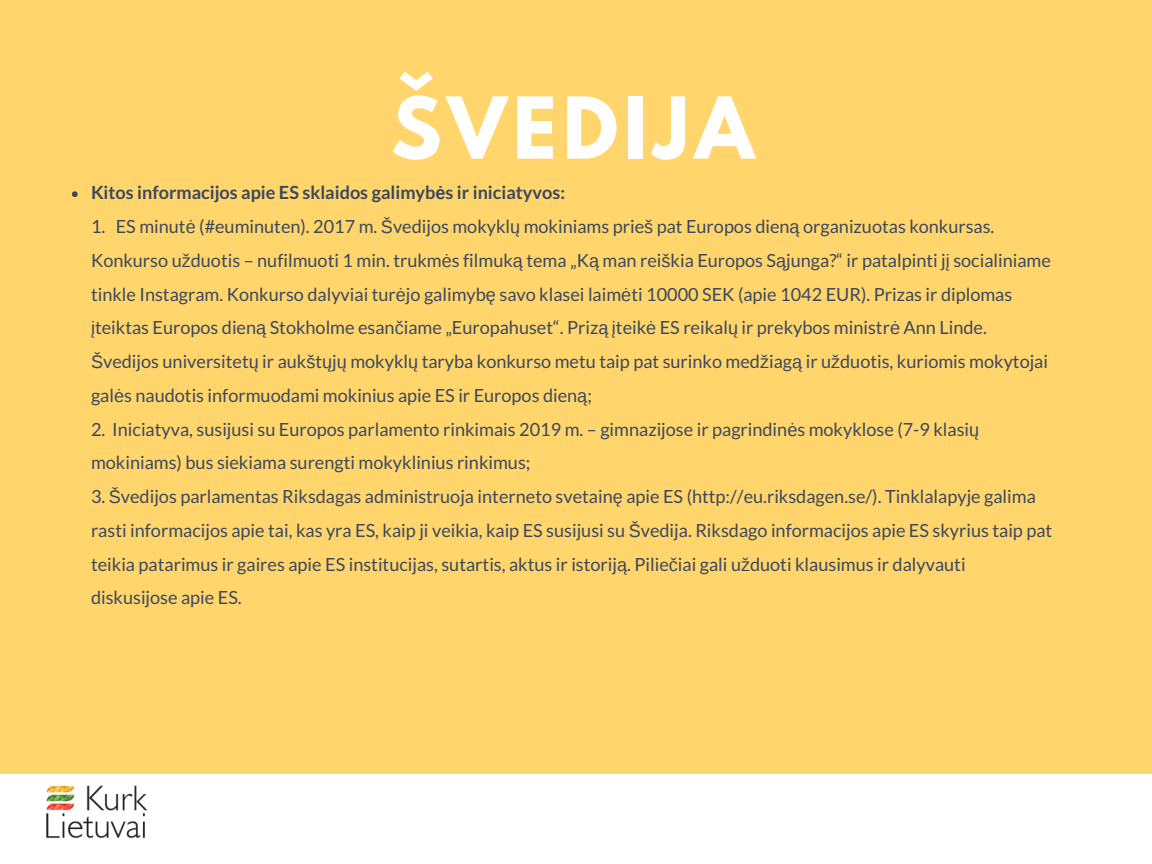
<style>
.page{position:relative;width:1152px;height:864px;background:#ffd56c}
.page>*{position:absolute;margin:0;border:0;box-sizing:border-box;transform-origin:0 0}
.t1{font:700 75.45px "League Spartan";letter-spacing:.08em;color:#fff}
.t2{font:18.15px/33.8px "Lato";color:#3b485e}
.t3{font:700 18.15px "Lato";color:#3b485e}
.s1{font-family:"Liberation Sans"}
</style>
<div class="page">
<div style="left:0;top:774px;width:1152px;height:90px;background:#fff"></div>
<img style="left:46px;top:785px;width:102px;height:53px">
<svg style="left:72px;top:191px;width:6px;height:6px"></svg>
<h1 class="t1" style="left:391px;top:91px;width:365px">ŠVEDIJA</h1>
<p class="t3" style="left:91px;top:181px;width:476px">Kitos informacijos apie ES sklaidos galimyb<span class="s1">ė</span>s ir iniciatyvos:</p>
<p class="t2" style="left:91px;top:209px;width:961px">1. ES minut<span class="s1">ė</span> (#euminuten). 2017 m. <span class="s1">Š</span>vedijos mokykl<span class="s1">ų</span> mokiniams prie<span class="s1">š</span> pat Europos dien<span class="s1">ą</span> organizuotas konkursas.<br>Konkurso u<span class="s1">ž</span>duotis – nufilmuoti 1 min. trukm<span class="s1">ė</span>s filmuk<span class="s1">ą</span> tema „K<span class="s1">ą</span> man rei<span class="s1">š</span>kia Europos S<span class="s1">ą</span>junga?“ ir patalpinti j<span class="s1">į</span> socialiniame tinkle Instagram. Konkurso dalyviai tur<span class="s1">ė</span>jo galimyb<span class="s1">ę</span> savo klasei laim<span class="s1">ė</span>ti 10000 SEK (apie 1042 EUR). Prizas ir diplomas <span class="s1">į</span>teiktas Europos dien<span class="s1">ą</span> Stokholme esan<span class="s1">č</span>iame „Europahuset“. Priz<span class="s1">ą į</span>teik<span class="s1">ė</span> ES reikal<span class="s1">ų</span> ir prekybos ministr<span class="s1">ė</span> Ann Linde.<br><span class="s1">Š</span>vedijos universitet<span class="s1">ų</span> ir auk<span class="s1">š</span>t<span class="s1">ų</span>j<span class="s1">ų</span> mokykl<span class="s1">ų</span> taryba konkurso metu taip pat surinko med<span class="s1">ž</span>iag<span class="s1">ą</span> ir u<span class="s1">ž</span>duotis, kuriomis mokytojai gal<span class="s1">ė</span>s naudotis informuodami mokinius apie ES ir Europos dien<span class="s1">ą</span>;</p>
<p class="t2" style="left:91px;top:412px;width:890px">2. Iniciatyva, susijusi su Europos parlamento rinkimais 2019 m. – gimnazijose ir pagrindin<span class="s1">ė</span>s mokyklose (7-9 klasi<span class="s1">ų </span>mokiniams) bus siekiama surengti mokyklinius rinkimus;</p>
<p class="t2" style="left:91px;top:479px;width:963px">3. <span class="s1">Š</span>vedijos parlamentas Riksdagas administruoja interneto svetain<span class="s1">ę</span> apie ES (http://eu.riksdagen.se/). Tinklalapyje galima rasti informacijos apie tai, kas yra ES, kaip ji veikia, kaip ES susijusi su <span class="s1">Š</span>vedija. Riksdago informacijos apie ES skyrius taip pat teikia patarimus ir gaires apie ES institucijas, sutartis, aktus ir istorij<span class="s1">ą</span>. Pilie<span class="s1">č</span>iai gali u<span class="s1">ž</span>duoti klausimus ir dalyvauti diskusijose apie ES.</p>
</div>
